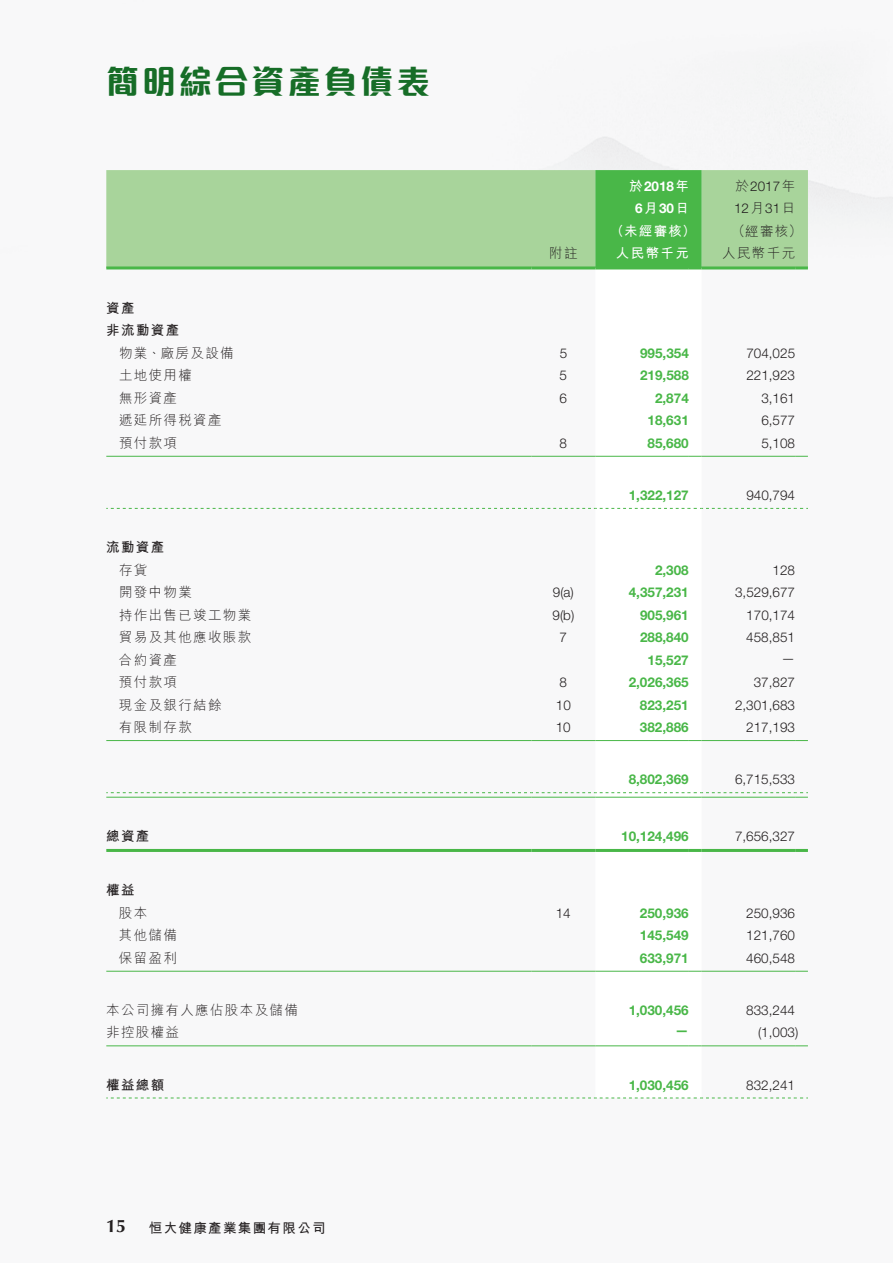
<style>
.page{position:relative;width:893px;height:1263px;background:#fff}
.page>*{position:absolute;margin:0;border:0;box-sizing:border-box;transform-origin:0 0}
.t1{font:800 33px "M Elle HK";letter-spacing:.1em;color:#166d27}
.t2{font:700 18px "Optima LT Std";color:#231f20}
.t3{font:300 13.5px/22.5px "Helvetica Neue LT Std";color:#231f20}
.t4{font:700 13.5px "Helvetica Neue LT Std";color:#49b748}
.t5{font:300 13.5px "M Hei HK";letter-spacing:.1em;color:#231f20}
.t6{font:700 13.5px/22.5px "M Hei HK";letter-spacing:.1em;color:#231f20}
.t7{font:700 13.5px/22.5px "Helvetica Neue LT Std";color:#fff;text-align:center}
.t8{font:700 13.5px "M Hei HK";letter-spacing:.1em;color:#fff}
.s1{font-family:"M Hei HK"}
</style>
<div class="page">
<img style="left:106px;top:47px;width:787px;height:1052px">
<div style="left:106px;top:170px;width:702px;height:96px;background:#a8d49b"></div>
<svg style="left:595px;top:269px;width:107px;height:828px"></svg>
<hr style="left:106px;top:456px;width:425px;height:1px;background:#49b748">
<hr style="left:531px;top:456px;width:64px;height:1px;background:#49b748">
<hr style="left:595px;top:456px;width:94px;height:1px;background:#49b748">
<svg style="left:689px;top:456px;width:13px;height:1px"></svg>
<hr style="left:702px;top:456px;width:93px;height:1px;background:#49b748">
<hr style="left:106px;top:740px;width:425px;height:1px;background:#49b748">
<hr style="left:531px;top:740px;width:64px;height:1px;background:#49b748">
<hr style="left:595px;top:740px;width:94px;height:1px;background:#49b748">
<svg style="left:689px;top:740px;width:13px;height:1px"></svg>
<hr style="left:702px;top:740px;width:93px;height:1px;background:#49b748">
<hr style="left:106px;top:971px;width:425px;height:1px;background:#49b748">
<hr style="left:531px;top:971px;width:64px;height:1px;background:#49b748">
<hr style="left:595px;top:971px;width:94px;height:1px;background:#49b748">
<svg style="left:689px;top:971px;width:13px;height:1px"></svg>
<hr style="left:702px;top:971px;width:93px;height:1px;background:#49b748">
<hr style="left:106px;top:1045px;width:425px;height:1px;background:#49b748">
<hr style="left:531px;top:1045px;width:64px;height:1px;background:#49b748">
<hr style="left:595px;top:1045px;width:94px;height:1px;background:#49b748">
<svg style="left:689px;top:1045px;width:13px;height:1px"></svg>
<hr style="left:702px;top:1045px;width:93px;height:1px;background:#49b748">
<hr style="left:106px;top:266px;width:425px;height:3px;background:#49b748">
<hr style="left:531px;top:266px;width:64px;height:3px;background:#49b748">
<div style="left:595px;top:170px;width:107px;height:99px;background:#49b748"></div>
<hr style="left:702px;top:266px;width:93px;height:3px;background:#49b748">
<hr style="left:106px;top:849px;width:425px;height:3px;background:#49b748">
<hr style="left:531px;top:849px;width:64px;height:3px;background:#49b748">
<hr style="left:595px;top:849px;width:94px;height:3px;background:#49b748">
<svg style="left:689px;top:849px;width:13px;height:3px"></svg>
<hr style="left:702px;top:849px;width:93px;height:3px;background:#49b748">
<svg style="left:795px;top:266px;width:13px;height:3px"></svg>
<svg style="left:795px;top:456px;width:13px;height:1px"></svg>
<svg style="left:795px;top:740px;width:13px;height:1px"></svg>
<svg style="left:106px;top:792px;width:702px;height:6px"></svg>
<svg style="left:795px;top:849px;width:13px;height:3px"></svg>
<svg style="left:795px;top:971px;width:13px;height:1px"></svg>
<svg style="left:795px;top:1045px;width:13px;height:1px"></svg>
<svg style="left:106px;top:1097px;width:702px;height:1px"></svg>
<svg style="left:106px;top:508px;width:702px;height:1px"></svg>
<h1 class="t1" style="left:106px;top:65px;width:325px">簡明綜合資產負債表</h1>
<p class="t7" style="left:629px;top:175px;width:61px"><span class="s1">於</span>2018<span class="s1">年<br></span>6<span class="s1">月</span>30<span class="s1">日</span></p>
<p class="t3" style="left:734px;top:175px;width:63px"><span class="s1">於</span>2017<span class="s1">年<br></span>12<span class="s1">月</span>31<span class="s1">日</span></p>
<p class="t5" style="left:732px;top:224px;width:72px">（經審核(</p>
<p class="t8" style="left:611px;top:221px;width:87px">（未經審核）</p>
<p class="t5" style="left:549px;top:247px;width:30px">附註</p>
<p class="t8" style="left:616px;top:244px;width:74px">人民幣千元</p>
<p class="t5" style="left:722px;top:247px;width:74px">人民幣千元</p>
<p class="t6" style="left:106px;top:295px;width:74px">資產<br>非流動資產</p>
<p class="t5" style="left:119px;top:346px;width:116px">物業、廠房及設備</p>
<p class="t3" style="left:560px;top:341px;width:9px">5</p>
<p class="t4" style="left:640px;top:345px;width:50px">995,354</p>
<p class="t3" style="left:746px;top:341px;width:50px">704,025</p>
<p class="t5" style="left:119px;top:368px;width:74px">土地使用權</p>
<p class="t3" style="left:560px;top:364px;width:9px">5</p>
<p class="t4" style="left:640px;top:367px;width:50px">219,588</p>
<p class="t3" style="left:746px;top:364px;width:50px">221,923</p>
<p class="t5" style="left:119px;top:391px;width:60px">無形資產</p>
<p class="t3" style="left:560px;top:386px;width:9px">6</p>
<p class="t4" style="left:655px;top:390px;width:35px">2,874</p>
<p class="t3" style="left:761px;top:386px;width:35px">3,161</p>
<p class="t5" style="left:119px;top:413px;width:104px">遞延所得稅資產</p>
<p class="t4" style="left:647px;top:412px;width:43px">18,631</p>
<p class="t3" style="left:761px;top:409px;width:35px">6,577</p>
<p class="t5" style="left:119px;top:436px;width:60px">預付款項</p>
<p class="t3" style="left:560px;top:431px;width:9px">8</p>
<p class="t4" style="left:647px;top:435px;width:43px">85,680</p>
<p class="t3" style="left:761px;top:431px;width:35px">5,108</p>
<p class="t4" style="left:629px;top:487px;width:62px">1,322,127</p>
<p class="t3" style="left:746px;top:484px;width:50px">940,794</p>
<p class="t6" style="left:106px;top:535px;width:60px">流動資產</p>
<p class="t5" style="left:119px;top:563px;width:30px">存貨</p>
<p class="t4" style="left:655px;top:561px;width:35px">2,308</p>
<p class="t3" style="left:773px;top:558px;width:24px">128</p>
<p class="t5" style="left:119px;top:585px;width:74px">開發中物業</p>
<p class="t3" style="left:553px;top:581px;width:23px">(a(9</p>
<p class="t4" style="left:629px;top:584px;width:62px">4,357,231</p>
<p class="t3" style="left:735px;top:581px;width:62px">3,529,677</p>
<p class="t5" style="left:119px;top:608px;width:134px">持作出售已竣工物業</p>
<p class="t3" style="left:552px;top:603px;width:23px">(b(9</p>
<p class="t4" style="left:640px;top:606px;width:50px">905,961</p>
<p class="t3" style="left:746px;top:603px;width:50px">170,174</p>
<p class="t5" style="left:119px;top:630px;width:134px">貿易及其他應收賬款</p>
<p class="t3" style="left:560px;top:626px;width:9px">7</p>
<p class="t4" style="left:640px;top:629px;width:50px">288,840</p>
<p class="t3" style="left:746px;top:626px;width:50px">458,851</p>
<p class="t5" style="left:119px;top:653px;width:60px">合約資產</p>
<p class="t4" style="left:647px;top:651px;width:43px">15,527</p>
<p class="t3" style="left:782px;top:646px;width:15px">—</p>
<p class="t5" style="left:119px;top:675px;width:60px">預付款項</p>
<p class="t3" style="left:560px;top:671px;width:9px">8</p>
<p class="t4" style="left:629px;top:674px;width:62px">2,026,365</p>
<p class="t3" style="left:754px;top:671px;width:43px">37,827</p>
<p class="t5" style="left:119px;top:698px;width:104px">現金及銀行結餘</p>
<p class="t3" style="left:556px;top:693px;width:17px">10</p>
<p class="t4" style="left:640px;top:696px;width:50px">823,251</p>
<p class="t3" style="left:735px;top:693px;width:62px">2,301,683</p>
<p class="t5" style="left:119px;top:720px;width:74px">有限制存款</p>
<p class="t3" style="left:556px;top:716px;width:17px">10</p>
<p class="t4" style="left:640px;top:719px;width:50px">382,886</p>
<p class="t3" style="left:746px;top:716px;width:50px">217,193</p>
<p class="t4" style="left:629px;top:771px;width:62px">8,802,369</p>
<p class="t3" style="left:735px;top:768px;width:62px">6,715,533</p>
<p class="t6" style="left:106px;top:823px;width:45px">總資產</p>
<p class="t4" style="left:621px;top:828px;width:69px">10,124,496</p>
<p class="t3" style="left:735px;top:824px;width:62px">7,656,327</p>
<p class="t6" style="left:106px;top:878px;width:30px">權益</p>
<p class="t5" style="left:119px;top:906px;width:30px">股本</p>
<p class="t3" style="left:556px;top:901px;width:17px">14</p>
<p class="t4" style="left:640px;top:905px;width:50px">250,936</p>
<p class="t3" style="left:746px;top:901px;width:50px">250,936</p>
<p class="t5" style="left:119px;top:928px;width:60px">其他儲備</p>
<p class="t4" style="left:640px;top:927px;width:50px">145,549</p>
<p class="t3" style="left:746px;top:924px;width:50px">121,760</p>
<p class="t5" style="left:119px;top:951px;width:60px">保留盈利</p>
<p class="t4" style="left:640px;top:950px;width:50px">633,971</p>
<p class="t3" style="left:746px;top:946px;width:50px">460,548</p>
<p class="t5" style="left:106px;top:1003px;width:193px">本公司擁有人應佔股本及儲備</p>
<p class="t4" style="left:629px;top:1002px;width:62px">1,030,456</p>
<p class="t3" style="left:746px;top:999px;width:50px">833,244</p>
<p class="t5" style="left:106px;top:1025px;width:74px">非控股權益</p>
<p class="t4" style="left:675px;top:1022px;width:15px">—</p>
<p class="t3" style="left:758px;top:1021px;width:42px">)1,003(</p>
<p class="t6" style="left:106px;top:1072px;width:60px">權益總額</p>
<p class="t4" style="left:629px;top:1076px;width:62px">1,030,456</p>
<p class="t3" style="left:746px;top:1073px;width:50px">832,241</p>
<h2 class="t2" style="left:106px;top:1215px;width:22px">15</h2>
<p class="t6" style="left:149px;top:1216px;width:178px">恒大健康產業集團有限公司</p>
</div>
